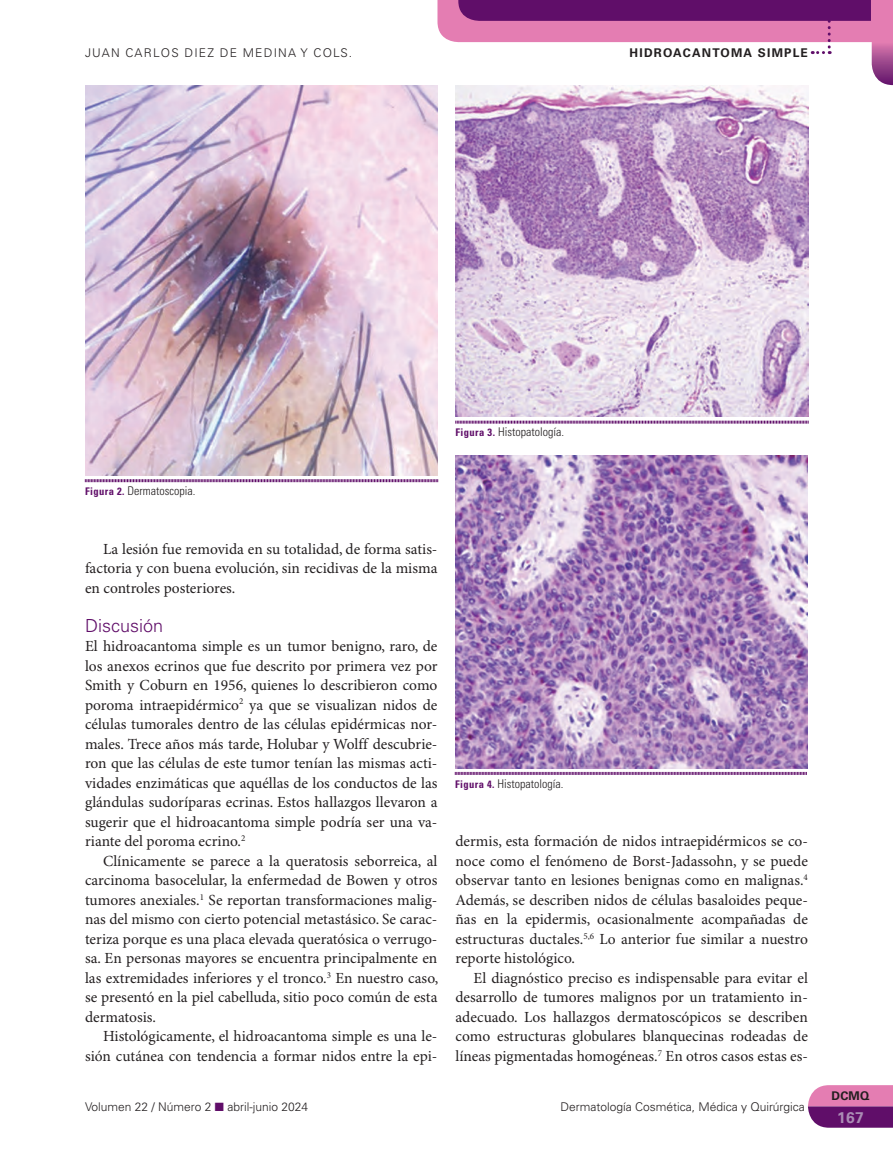
<style>
.page{position:relative;width:893px;height:1149px;background:#fff}
.page>*{position:absolute;margin:0;border:0;box-sizing:border-box;transform-origin:0 0}
.t1{font:300 18px "Univers LT Std";color:#600e69}
.t2{font:15.45px/19.5px "Minion Pro";color:#231f20;text-align:justify}
.t3{font:700 15.45px "Univers LT Std";color:#aa8cb4}
.t4{font:300 12px "Univers LT Std";color:#231f20}
.t5{font:300 condensed 12px "Univers LT Std";color:#231f20}
.t6{font:300 12px "Univers LT Std";letter-spacing:.1em;color:#231f20}
.t7{font:700 12px "Univers LT Std";letter-spacing:.1em;color:#231f20}
.s1{font-weight:700;font-size:10.5px;color:#600e69}
.s2{color:#600e69}
</style>
<div class="page">
<svg style="left:437px;top:0;width:456px;height:85px"></svg>
<svg style="left:808px;top:1085px;width:85px;height:42px;background:#a75094"></svg>
<div style="left:872px;top:0;width:21px;height:42px;background:#e47db2"></div>
<img style="left:455px;top:85px;width:353px;height:332px">
<img style="left:455px;top:456px;width:352px;height:312px">
<img style="left:85px;top:85px;width:352px;height:390px">
<svg style="left:455px;top:420px;width:354px;height:4px"></svg>
<svg style="left:85px;top:479px;width:353px;height:3px"></svg>
<svg style="left:455px;top:771px;width:352px;height:4px"></svg>
<p class="t6" style="left:85px;top:46px;width:269px">JUAN CARLOS DIEZ DE MEDINA Y COLS.</p>
<p class="t7" style="left:630px;top:46px;width:180px">HIDROACANTOMA SIMPLE</p>
<p class="t5" style="left:455px;top:425px;width:110px"><span class="s1">Figura 3.</span> Histopatología.</p>
<p class="t5" style="left:85px;top:483px;width:112px"><span class="s1">Figura 2.</span> Dermatoscopia.</p>
<p class="t2" style="left:85px;top:539px;width:354px;text-indent:18px">La lesión fue removida en su totalidad, de forma satis&shy;factoria y con buena evolución, sin recidivas de la misma en controles posteriores.</p>
<p class="t1" style="left:85px;top:614px;width:80px">Discusión</p>
<p class="t2" style="left:85px;top:636px;width:354px">El hidroacantoma simple es un tumor benigno, raro, de los anexos ecrinos que fue descrito por primera vez por Smith y Coburn en 1956, quienes lo describieron como poroma intraepidérmico<sup>2</sup> ya que se visualizan nidos de células tumorales dentro de las células epidérmicas nor&shy;males. Trece años más tarde, Holubar y Wolff descubrie&shy;ron que las células de este tumor tenían las mismas acti&shy;vidades enzimáticas que aquéllas de los conductos de las glándulas sudoríparas ecrinas. Estos hallazgos llevaron a sugerir que el hidroacantoma simple podría ser una va&shy;riante del poroma ecrino.<sup>2</sup></p>
<p class="t2" style="left:85px;top:851px;width:355px;text-indent:18px">Clínicamente se parece a la queratosis seborreica, al carcinoma basocelular, la enfermedad de Bowen y otros tumores anexiales.<sup>1</sup> Se reportan transformaciones malig&shy;nas del mismo con cierto potencial metastásico. Se carac&shy;teriza porque es una placa elevada queratósica o verrugo&shy;sa. En personas mayores se encuentra principalmente en las extremidades inferiores y el tronco.<sup>3</sup> En nuestro caso, se presentó en la piel cabelluda, sitio poco común de esta dermatosis.</p>
<p class="t2" style="left:85px;top:1026px;width:354px;text-align:right">Histológicamente, el hidroacantoma simple es una le&shy;sión cutánea con tendencia a formar nidos entre la epi-</p>
<p class="t4" style="left:85px;top:1099px;width:225px">Volumen 22 / Número 2 <span class="s2">■</span> abril-junio 2024</p>
<p class="t5" style="left:455px;top:776px;width:110px"><span class="s1">Figura 4.</span> Histopatología.</p>
<p class="t2" style="left:455px;top:831px;width:354px">dermis, esta formación de nidos intraepidérmicos se co&shy;noce como el fenómeno de Borst-Jadassohn, y se puede observar tanto en lesiones benignas como en malignas.<sup>4<br></sup>Además, se describen nidos de células basaloides peque&shy;ñas en la epidermis, ocasionalmente acompañadas de estructuras ductales.<sup>5,6</sup> Lo anterior fue similar a nuestro reporte histológico.</p>
<p class="t2" style="left:455px;top:968px;width:354px;text-indent:18px">El diagnóstico preciso es indispensable para evitar el desarrollo de tumores malignos por un tratamiento in&shy;adecuado. Los hallazgos dermatoscópicos se describen como estructuras globulares blanquecinas rodeadas de líneas pigmentadas homogéneas.<sup>7</sup> En otros casos estas es-</p>
<p class="t4" style="left:560px;top:1098px;width:246px">Dermatología Cosmética, Médica y Quirúrgica</p>
<p class="t7" style="left:831px;top:1088px;width:40px">DCMQ</p>
<p class="t3" style="left:837px;top:1107px;width:28px">167</p>
</div>
